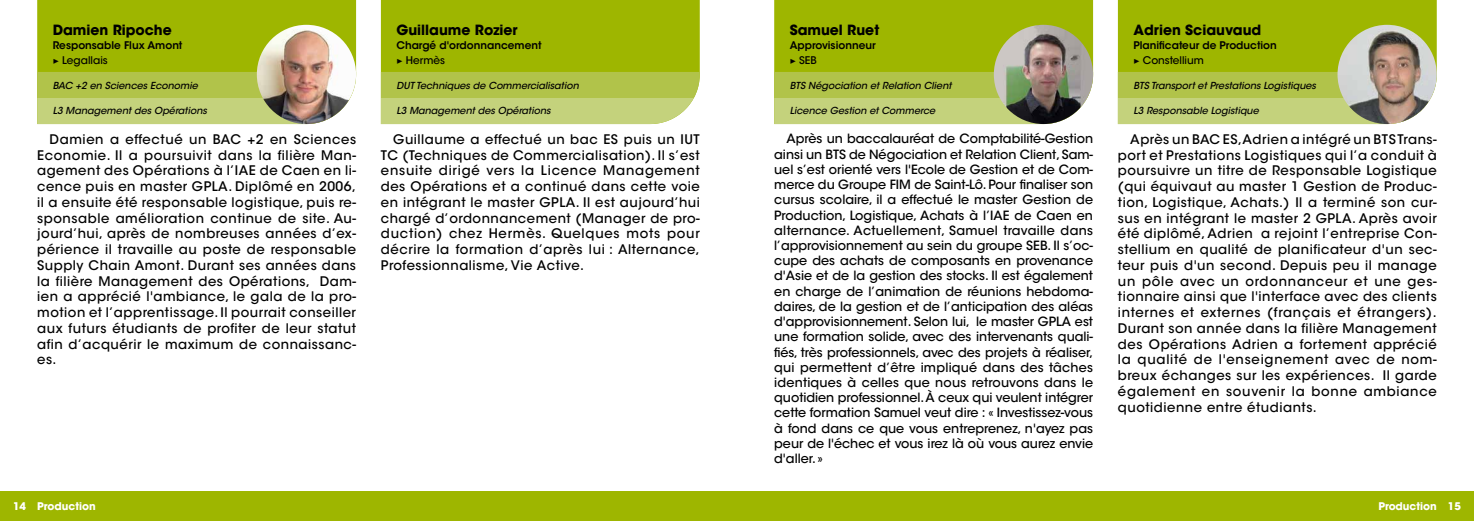
<style>
.page{position:relative;width:1474px;height:521px;background:#fff}
.page>*{position:absolute;margin:0;border:0;box-sizing:border-box;transform-origin:0 0}
.t1{font:700 14px "ITC Avant Garde Std";color:#000}
.t2{font:500 13.12px/15.8px "ITC Avant Garde Std";letter-spacing:.04em;color:#000;text-align:justify}
.t3{font:500 12.69px/15.2px "ITC Avant Garde Std";color:#000;text-align:justify}
.t4{font:600 10.5px/15px "ITC Avant Garde Std";color:#000}
.t5{font:700 10.5px "ITC Avant Garde Std";color:#fff}
.t6{font:italic 500 9.62px "ITC Avant Garde Std";color:#000}
.s1{font-family:"Minion Pro";font-weight:500}
.s2{font-weight:500}
</style>
<div class="page">
<div style="left:774px;top:0;width:319px;height:72px;background:#9eb600"></div>
<div style="left:1117px;top:0;width:319px;height:72px;background:#9eb600"></div>
<svg style="left:774px;top:72px;width:319px;height:52px;background:#bdcc6a"></svg>
<svg style="left:1117px;top:72px;width:319px;height:52px;background:#bdcc6a"></svg>
<img style="left:993px;top:25px;width:100px;height:99px;border-radius:50px">
<img style="left:1337px;top:25px;width:99px;height:99px;border-radius:50px">
<div style="left:37px;top:0;width:319px;height:72px;background:#9eb600"></div>
<div style="left:381px;top:0;width:318px;height:72px;background:#9eb600"></div>
<svg style="left:37px;top:72px;width:319px;height:52px;background:#bdcc6a"></svg>
<svg style="left:381px;top:72px;width:318px;height:52px;background:#bccb66"></svg>
<img style="left:257px;top:25px;width:99px;height:99px;border-radius:50px">
<div style="left:0;top:491px;width:737px;height:30px;background:#9eb600"></div>
<div style="left:737px;top:491px;width:736px;height:30px;background:#9eb600"></div>
<p class="t1" style="left:53px;top:21px;width:120px">Damien Ripoche</p>
<p class="t4" style="left:53px;top:38px;width:131px">Responsable Flux Amont <span class="s1">▶</span> <span class="s2">Legallais</span></p>
<p class="t6" style="left:53px;top:80px;width:147px">BAC +2 en Sciences Economie</p>
<p class="t6" style="left:53px;top:105px;width:156px">L3 Management des Opérations</p>
<p class="t2" style="left:37px;top:131px;width:320px;text-indent:12px">Damien a effectué un BAC +2 en Sciences Economie. Il a poursuivit dans la filière Man&shy;agement des Opérations à l’IAE de Caen en li&shy;cence puis en master GPLA. Diplômé en 2006, il a ensuite été responsable logistique, puis re&shy;sponsable amélioration continue de site. Au&shy;jourd’hui, après de nombreuses années d’ex&shy;périence il travaille au poste de responsable Supply Chain Amont. Durant ses années dans la filière Management des Opérations, Dam&shy;ien a apprécié l'ambiance, le gala de la pro&shy;motion et l’apprentissage. Il pourrait conseiller aux futurs étudiants de profiter de leur statut afin d’acquérir le maximum de connaissanc&shy;es.</p>
<p class="t1" style="left:396px;top:21px;width:123px">Guillaume Rozier</p>
<p class="t4" style="left:396px;top:38px;width:147px">Chargé d'ordonnancement <span class="s1">▶</span> <span class="s2">Hermès</span></p>
<p class="t6" style="left:396px;top:80px;width:184px">DUT Techniques de Commercialisation</p>
<p class="t6" style="left:396px;top:105px;width:156px">L3 Management des Opérations</p>
<p class="t2" style="left:381px;top:131px;width:320px;text-indent:12px">Guillaume a effectué un bac ES puis un IUT TC (Techniques de Commercialisation). Il s’est ensuite dirigé vers la Licence Management des Opérations et a continué dans cette voie en intégrant le master GPLA. Il est aujourd’hui chargé d’ordonnancement (Manager de pro&shy;duction) chez Hermès. Quelques mots pour décrire la formation d’après lui : Alternance, Professionnalisme, Vie Active.</p>
<p class="t1" style="left:789px;top:21px;width:91px">Samuel Ruet</p>
<p class="t4" style="left:789px;top:38px;width:87px">Approvisionneur <span class="s1">▶</span> <span class="s2">SEB</span></p>
<p class="t6" style="left:789px;top:80px;width:163px">BTS Négociation et Relation Client</p>
<p class="t6" style="left:789px;top:105px;width:147px">Licence Gestion et Commerce</p>
<p class="t3" style="left:774px;top:131px;width:320px;text-indent:12px">Après un baccalauréat de Comptabilité-Gestion ainsi un BTS de Négociation et Relation Client, Sam&shy;uel s’est orienté vers l'Ecole de Gestion et de Com&shy;merce du Groupe FIM de Saint-Lô. Pour finaliser son cursus scolaire, il a effectué le master Gestion de Production, Logistique, Achats à l’IAE de Caen en alternance. Actuellement, Samuel travaille dans l’approvisionnement au sein du groupe SEB. Il s’oc&shy;cupe des achats de composants en provenance d'Asie et de la gestion des stocks. Il est également en charge de l’animation de réunions hebdoma&shy;daires, de la gestion et de l’anticipation des aléas d'approvisionnement. Selon lui, le master GPLA est une formation solide, avec des intervenants quali&shy;fiés, très professionnels, avec des projets à réaliser, qui permettent d’être impliqué dans des tâches identiques à celles que nous retrouvons dans le quotidien professionnel. À ceux qui veulent intégrer cette formation Samuel veut dire : « Investissez-vous à fond dans ce que vous entreprenez, n'ayez pas peur de l'échec et vous irez là où vous aurez envie d'aller. »</p>
<p class="t1" style="left:1133px;top:21px;width:129px">Adrien Sciauvaud</p>
<p class="t4" style="left:1133px;top:38px;width:145px">Planificateur de Production <span class="s1">▶</span> <span class="s2">Constellium</span></p>
<p class="t6" style="left:1133px;top:80px;width:184px">BTS Transport et Prestations Logistiques</p>
<p class="t6" style="left:1133px;top:105px;width:127px">L3 Responsable Logistique</p>
<p class="t2" style="left:1117px;top:131px;width:320px;text-indent:12px">Après un BAC ES,Adrien a intégré un BTSTrans&shy;port et Prestations Logistiques qui l’a conduit à poursuivre un titre de Responsable Logistique (qui équivaut au master 1 Gestion de Produc&shy;tion, Logistique, Achats.) Il a terminé son cur&shy;sus en intégrant le master 2 GPLA. Après avoir été diplômé, Adrien a rejoint l’entreprise Con&shy;stellium en qualité de planificateur d'un sec&shy;teur puis d'un second. Depuis peu il manage un pôle avec un ordonnanceur et une ges&shy;tionnaire ainsi que l'interface avec des clients internes et externes (français et étrangers).<br>Durant son année dans la filière Management des Opérations Adrien a fortement apprécié la qualité de l'enseignement avec de nom&shy;breux échanges sur les expériences. Il garde également en souvenir la bonne ambiance quotidienne entre étudiants.</p>
<p class="t5" style="left:13px;top:499px;width:84px">14 Production</p>
<p class="t5" style="left:1378px;top:499px;width:84px">Production 15</p>
</div>
